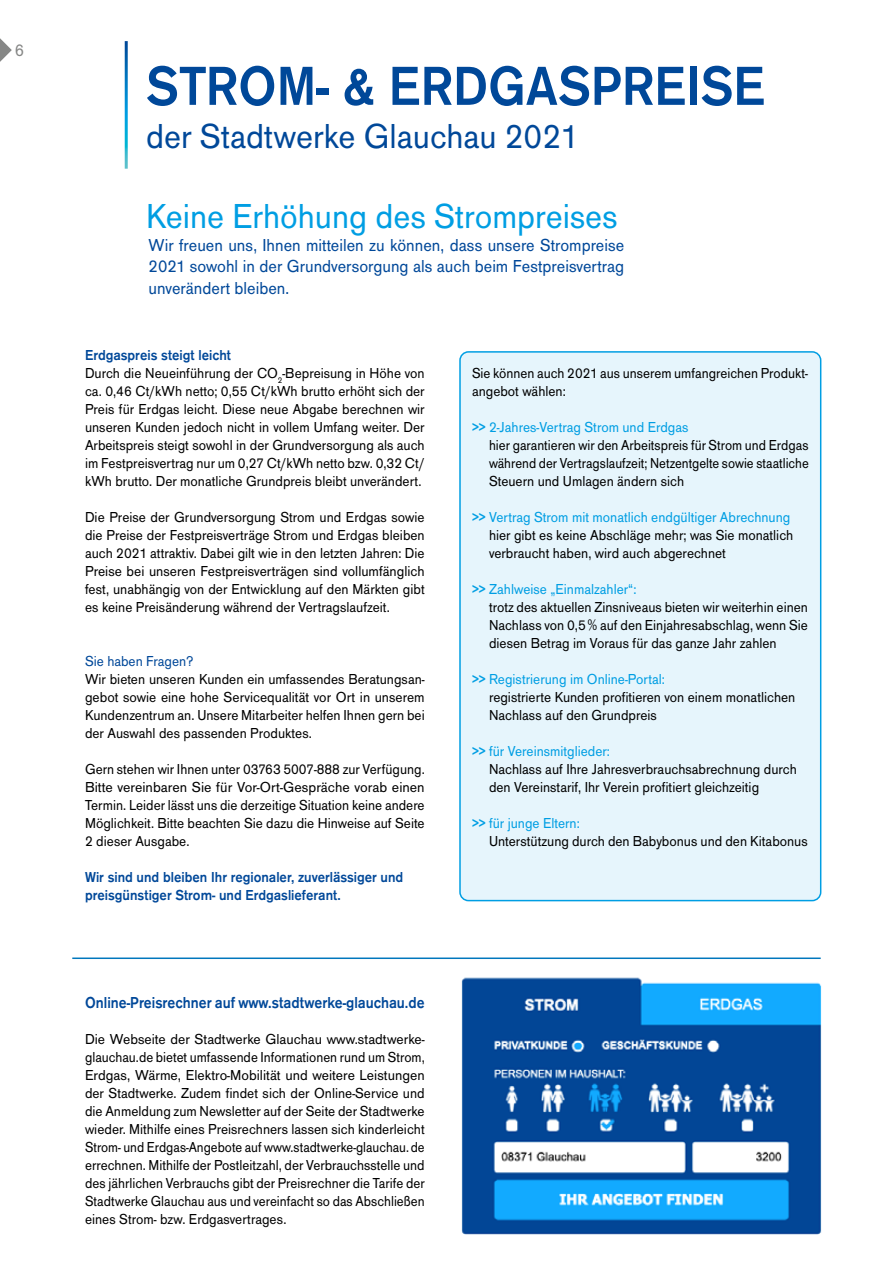
<style>
.page{position:relative;width:893px;height:1263px;background:#fff}
.page>*{position:absolute;margin:0;border:0;box-sizing:border-box;transform-origin:0 0}
.t1{font:600 57px "Ancona";color:#004899;scale:.93 1}
.t2{font:36px "Ancona";color:#009ee3;scale:.93 1}
.t3{font:36px "Ancona";color:#004899;scale:.93 1}
.t4{font:18px/21.6px "Ancona";color:#004899;text-align:justify;scale:.93 1}
.t5{font:18px "Ancona";color:#868786;scale:.93 1}
.t6{font:600 16.5px "Ancona";color:#004899;scale:.9 1}
.t7{font:15px/18px "Ancona";color:#000;scale:.93 1}
.t8{font:15px/18px "Ancona";color:#000;text-align:justify;scale:.95 1}
.t9{font:15px/18px "Ancona";color:#000;text-align:justify;scale:.92 1}
.t10{font:15px/18px "Ancona";color:#000;scale:.9 1}
.t11{font:600 15px/18px "Ancona";color:#004899;scale:.93 1}
.t12{font:15px "Ancona";color:#004899;scale:.93 1}
.s1{font-weight:600;color:#004899}
.s2{font-weight:600;color:#009ee3}
.s3{color:#009ee3}
</style>
<div class="page">
<div style="left:460px;top:352px;width:361px;height:548px;background:#e6f5fc;border-radius:9px"></div>
<div style="left:459px;top:351px;width:362px;height:550px;border:2px solid #009ee3;border-radius:9px"></div>
<img style="left:461px;top:977px;width:361px;height:258px">
<hr style="left:72px;top:957px;width:749px;height:2px;background:#0077bd">
<svg style="left:0;top:38px;width:12px;height:24px"></svg>
<p class="t5" style="left:15px;top:40px;width:12px">6</p>
<h1 class="t1" style="left:146px;top:54px;width:667px">STROM- &amp; ERDGASPREISE</h1>
<h2 class="t3" style="left:146px;top:116px;width:466px">der Stadtwerke Glauchau 2021</h2>
<h2 class="t2" style="left:146px;top:196px;width:509px">Keine Erhöhung des Strompreises</h2>
<p class="t4" style="left:149px;top:234px;width:513px">Wir freuen uns, Ihnen mitteilen zu können, dass unsere Strompreise 2021 sowohl in der Grundversorgung als auch beim Festpreisvertrag unverändert bleiben.</p>
<p class="t7" style="left:85px;top:346px;width:367px"><span class="s1">Erdgaspreis steigt leicht<br></span>Durch die Neueinführung der CO<sub>2</sub>-Bepreisung in Höhe von ca. 0,46 Ct/kWh netto; 0,55 Ct/kWh brutto erhöht sich der Preis für Erdgas leicht. Diese neue Abgabe berechnen wir unseren Kunden jedoch nicht in vollem Umfang weiter. Der Arbeitspreis steigt sowohl in der Grundversorgung als auch im Festpreisvertrag nur um 0,27 Ct/kWh netto bzw. 0,32 Ct/ kWh brutto. Der monatliche Grundpreis bleibt unverändert.</p>
<p class="t7" style="left:85px;top:508px;width:367px;text-align:justify">Die Preise der Grundversorgung Strom und Erdgas sowie die Preise der Festpreisverträge Strom und Erdgas bleiben auch 2021 attraktiv. Dabei gilt wie in den letzten Jahren: Die Preise bei unseren Festpreisverträgen sind vollumfänglich fest, unabhängig von der Entwicklung auf den Märkten gibt es keine Preisänderung während der Vertragslaufzeit.</p>
<p class="t12" style="left:85px;top:653px;width:118px">Sie haben Fragen?</p>
<p class="t7" style="left:85px;top:670px;width:367px;text-align:justify">Wir bieten unseren Kunden ein umfassendes Beratungsan&shy;gebot sowie eine hohe Servicequalität vor Ort in unserem Kundenzentrum an. Unsere Mitarbeiter helfen Ihnen gern bei der Auswahl des passenden Produktes.</p>
<p class="t9" style="left:85px;top:760px;width:371px">Gern stehen wir Ihnen unter 03763 5007-888 zur Verfügung.<br>Bitte vereinbaren Sie für Vor-Ort-Gespräche vorab einen Termin. Leider lässt uns die derzeitige Situation keine andere Möglichkeit. Bitte beachten Sie dazu die Hinweise auf Seite 2 dieser Ausgabe.</p>
<p class="t11" style="left:85px;top:868px;width:344px">Wir sind und bleiben Ihr regionaler, zuverlässiger und preisgünstiger Strom- und Erdgaslieferant.</p>
<p class="t6" style="left:85px;top:993px;width:379px">Online-Preisrechner auf www.stadtwerke-glauchau.de</p>
<p class="t8" style="left:85px;top:1030px;width:359px">Die Webseite der Stadtwerke Glauchau www.stadtwerke&shy;glauchau.de bietet umfassende Informationen rund um Strom, Erdgas, Wärme, Elektro-Mobilität und weitere Leistungen der Stadtwerke. Zudem findet sich der Online-Service und die Anmeldung zum Newsletter auf der Seite der Stadtwerke wieder. Mithilfe eines Preisrechners lassen sich kinderleicht Strom- und Erdgas-Angebote auf www.stadtwerke-glauchau.de errechnen. Mithilfe der Postleitzahl, der Verbrauchsstelle und des jährlichen Verbrauchs gibt der Preisrechner die Tarife der Stadtwerke Glauchau aus und vereinfacht so das Abschließen eines Strom- bzw. Erdgasvertrages.</p>
<p class="t9" style="left:472px;top:364px;width:367px">Sie können auch 2021 aus unserem umfangreichen Produkt&shy;angebot wählen:</p>
<p class="t10" style="left:489px;top:418px;width:357px;text-indent:-17px"><span class="s2">&gt;&gt;</span> <span class="s3">2-Jahres-Vertrag Strom und Erdgas<br></span>hier garantieren wir den Arbeitspreis für Strom und Erdgas während der Vertragslaufzeit; Netzentgelte sowie staatliche Steuern und Umlagen ändern sich</p>
<p class="t7" style="left:489px;top:508px;width:329px;text-indent:-17px"><span class="s2">&gt;&gt;</span> <span class="s3">Vertrag Strom mit monatlich endgültiger Abrechnung </span>hier gibt es keine Abschläge mehr; was Sie monatlich verbraucht haben, wird auch abgerechnet</p>
<p class="t7" style="left:489px;top:580px;width:344px;text-indent:-17px"><span class="s2">&gt;&gt;</span> <span class="s3">Zahlweise „Einmalzahler“:<br></span>trotz des aktuellen Zinsniveaus bieten wir weiterhin einen Nachlass von 0,5% auf den Einjahresabschlag, wenn Sie diesen Betrag im Voraus für das ganze Jahr zahlen</p>
<p class="t7" style="left:489px;top:670px;width:331px;text-indent:-17px"><span class="s2">&gt;&gt;</span> <span class="s3">Registrierung im Online-Portal:<br></span>registrierte Kunden profitieren von einem monatlichen<br>Nachlass auf den Grundpreis</p>
<p class="t7" style="left:489px;top:742px;width:332px;text-indent:-17px"><span class="s2">&gt;&gt;</span> <span class="s3">für Vereinsmitglieder:<br></span>Nachlass auf Ihre Jahresverbrauchsabrechnung durch den Vereinstarif, Ihr Verein profitiert gleichzeitig</p>
<p class="t7" style="left:489px;top:814px;width:344px;text-indent:-17px"><span class="s2">&gt;&gt;</span> <span class="s3">für junge Eltern:<br></span>Unterstützung durch den Babybonus und den Kitabonus</p>
</div>
